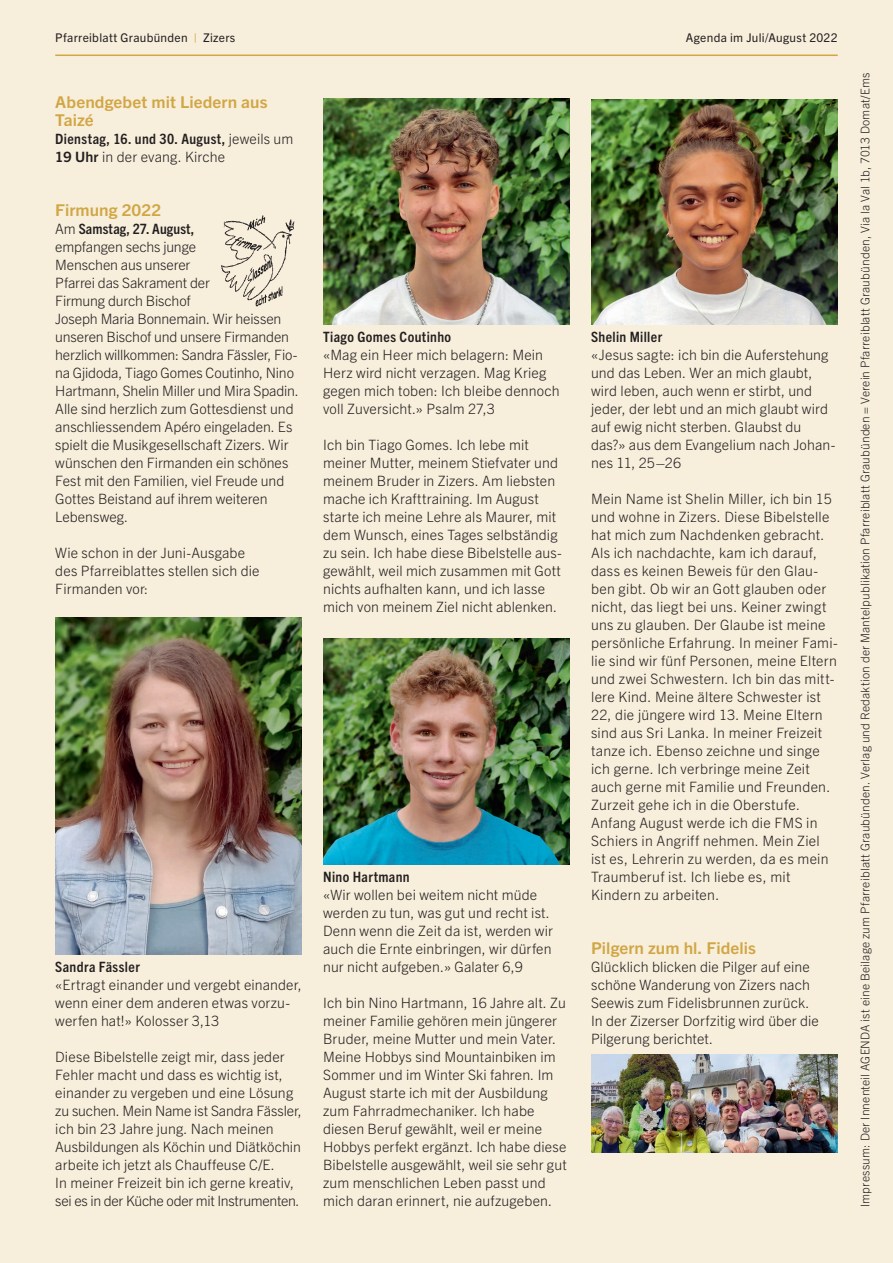
<style>
.page{position:relative;width:893px;height:1263px;background:#f7eedb}
.page>*{position:absolute;margin:0;border:0;box-sizing:border-box;transform-origin:0 0}
.t1{font:700 16.35px/18px "Trade Gothic Next LT Pro";letter-spacing:.005em;color:#d1a644;scale:1.05 1}
.t2{font:300 14.25px/18px "Trade Gothic Next LT Pro";letter-spacing:.01em;color:#231f20}
.t3{font:700 condensed 14.25px "Trade Gothic Next LT Pro";letter-spacing:.025em;color:#231f20;scale:1.05 1}
.t4{font:300 12px "Trade Gothic Next LT Pro";letter-spacing:.015em;color:#231f20}
.t5{font:12px "Trade Gothic Next LT Pro";letter-spacing:.025em;color:#231f20}
.s1{color:#d1a644}
.s2{font-weight:700;font-stretch:condensed}
.s3{font-weight:700}
</style>
<div class="page">
<hr style="left:55px;top:55px;width:783px;height:1px;background:#d1a644">
<img style="left:55px;top:617px;width:247px;height:337px">
<img style="left:323px;top:99px;width:247px;height:225px">
<img style="left:323px;top:639px;width:247px;height:225px">
<img style="left:591px;top:100px;width:247px;height:224px">
<img style="left:591px;top:1054px;width:247px;height:98px">
<img style="left:221px;top:215px;width:74px;height:91px">
<p class="t5" style="left:55px;top:30px;width:182px">Pfarreiblatt Graubünden <span class="s1">|</span> Zizers</p>
<p class="t5" style="left:686px;top:30px;width:153px">Agenda im Juli/August 2022</p>
<p class="t1" style="left:55px;top:92px;width:204px">Abendgebet mit Liedern aus<br>Taizé</p>
<p class="t2" style="left:55px;top:129px;width:240px"><span class="s2">Dienstag, 16. und 30. August,</span> jeweils um<br><span class="s3">19 Uhr</span> in der evang. Kirche</p>
<p class="t1" style="left:55px;top:200px;width:102px">Firmung 2022</p>
<p class="t2" style="left:55px;top:219px;width:245px">Am <span class="s2">Samstag, 27. August,<br></span>empfangen sechs junge<br>Menschen aus unserer<br>Pfarrei das Sakrament der<br>Firmung durch Bischof<br>Joseph Maria Bonnemain. Wir heissen unseren Bischof und unsere Firmanden herzlich willkommen: Sandra Fässler, Fio&shy;na Gjidoda, Tiago Gomes Coutinho, Nino<br>Hartmann, Shelin Miller und Mira Spadin.<br>Alle sind herzlich zum Gottesdienst und anschliessendem Apéro eingeladen. Es spielt die Musikgesellschaft Zizers. Wir wünschen den Firmanden ein schönes<br>Fest mit den Familien, viel Freude und<br>Gottes Beistand auf ihrem weiteren<br>Lebensweg.</p>
<p class="t2" style="left:55px;top:543px;width:206px">Wie schon in der Juni-Ausgabe des Pfarreiblattes stellen sich die<br>Firmanden vor:</p>
<p class="t3" style="left:323px;top:327px;width:123px">Tiago Gomes Coutinho</p>
<p class="t2" style="left:323px;top:345px;width:238px">«Mag ein Heer mich belagern: Mein Herz wird nicht verzagen. Mag Krieg gegen mich toben: Ich bleibe dennoch voll Zuversicht.» Psalm 27,3</p>
<p class="t2" style="left:323px;top:435px;width:240px">Ich bin Tiago Gomes. Ich lebe mit meiner Mutter, meinem Stiefvater und meinem Bruder in Zizers. Am liebsten mache ich Krafttraining. Im August starte ich meine Lehre als Maurer, mit dem Wunsch, eines Tages selbständig zu sein. Ich habe diese Bibelstelle aus&shy;gewählt, weil mich zusammen mit Gott nichts aufhalten kann, und ich lasse mich von meinem Ziel nicht ablenken.</p>
<p class="t3" style="left:55px;top:957px;width:82px">Sandra Fässler</p>
<p class="t2" style="left:55px;top:975px;width:248px">«Ertragt einander und vergebt einander, wenn einer dem anderen etwas vorzu&shy;werfen hat!» Kolosser 3,13</p>
<p class="t2" style="left:55px;top:1047px;width:248px">Diese Bibelstelle zeigt mir, dass jeder Fehler macht und dass es wichtig ist, einander zu vergeben und eine Lösung zu suchen. Mein Name ist Sandra Fässler, ich bin 23 Jahre jung. Nach meinen Ausbildungen als Köchin und Diätköchin arbeite ich jetzt als Chauffeuse C/E.<br>In meiner Freizeit bin ich gerne kreativ, sei es in der Küche oder mit Instrumenten.</p>
<p class="t3" style="left:323px;top:867px;width:84px">Nino Hartmann</p>
<p class="t2" style="left:323px;top:885px;width:231px">«Wir wollen bei weitem nicht müde werden zu tun, was gut und recht ist.<br>Denn wenn die Zeit da ist, werden wir auch die Ernte einbringen, wir dürfen nur nicht aufgeben.» Galater 6,9</p>
<p class="t2" style="left:323px;top:993px;width:245px">Ich bin Nino Hartmann, 16 Jahre alt. Zu meiner Familie gehören mein jüngerer Bruder, meine Mutter und mein Vater.<br>Meine Hobbys sind Mountainbiken im Sommer und im Winter Ski fahren. Im August starte ich mit der Ausbildung zum Fahrradmechaniker. Ich habe diesen Beruf gewählt, weil er meine Hobbys perfekt ergänzt. Ich habe diese Bibelstelle ausgewählt, weil sie sehr gut zum menschlichen Leben passt und mich daran erinnert, nie aufzugeben.</p>
<p class="t3" style="left:591px;top:327px;width:69px">Shelin Miller</p>
<p class="t2" style="left:591px;top:345px;width:246px">«Jesus sagte: ich bin die Auferstehung und das Leben. Wer an mich glaubt, wird leben, auch wenn er stirbt, und jeder, der lebt und an mich glaubt wird auf ewig nicht sterben. Glaubst du das?» aus dem Evangelium nach Johan&shy;nes 11, 25–26</p>
<p class="t2" style="left:591px;top:489px;width:248px">Mein Name ist Shelin Miller, ich bin 15 und wohne in Zizers. Diese Bibelstelle hat mich zum Nachdenken gebracht.<br>Als ich nachdachte, kam ich darauf, dass es keinen Beweis für den Glau&shy;ben gibt. Ob wir an Gott glauben oder nicht, das liegt bei uns. Keiner zwingt uns zu glauben. Der Glaube ist meine persönliche Erfahrung. In meiner Fami&shy;lie sind wir fünf Personen, meine Eltern und zwei Schwestern. Ich bin das mitt&shy;lere Kind. Meine ältere Schwester ist 22, die jüngere wird 13. Meine Eltern sind aus Sri Lanka. In meiner Freizeit tanze ich. Ebenso zeichne und singe ich gerne. Ich verbringe meine Zeit auch gerne mit Familie und Freunden.<br>Zurzeit gehe ich in die Oberstufe.<br>Anfang August werde ich die FMS in Schiers in Angriff nehmen. Mein Ziel ist es, Lehrerin zu werden, da es mein Traumberuf ist. Ich liebe es, mit Kindern zu arbeiten.</p>
<p class="t1" style="left:591px;top:938px;width:159px">Pilgern zum hl. Fidelis</p>
<p class="t2" style="left:591px;top:957px;width:229px">Glücklich blicken die Pilger auf eine schöne Wanderung von Zizers nach Seewis zum Fidelisbrunnen zurück.<br>In der Zizerser Dorfzitig wird über die Pilgerung berichtet.</p>
<p class="t4" style="left:857px;top:1207px;width:1136px;rotate:-90deg">Impressum: Der Innenteil AGENDA ist eine Beilage zum Pfarreiblatt Graubünden. Verlag und Redaktion der Mantelpublikation Pfarreiblatt Graubünden = Verein Pfarreiblatt Graubünden, Via la Val 1b, 7013 Domat/Ems</p>
</div>
